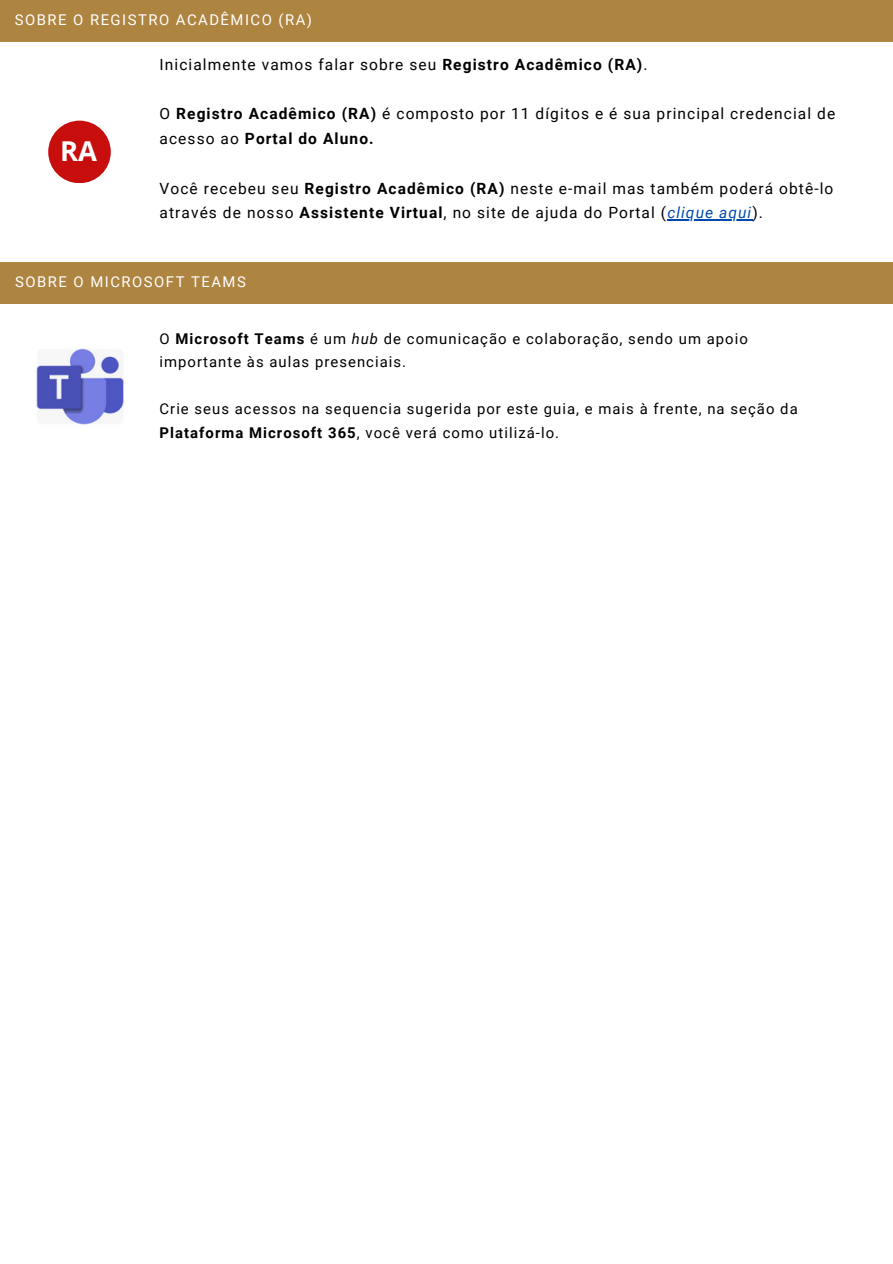
<style>
.page{position:relative;width:893px;height:1264px;background:#fff}
.page>*{position:absolute;margin:0;border:0;box-sizing:border-box;transform-origin:0 0}
.t1{font:700 27.45px "Open Sans";color:#fff}
.t2{font:15.45px/24.8px "Roboto";letter-spacing:.07em;color:#000}
.t3{font:14.85px/23.5px "Roboto";letter-spacing:.07em;color:#000}
.t4{font:14.85px "Roboto";letter-spacing:.1em;color:#fff}
.s1{font-weight:700}
.s2{font-style:italic;color:#004aad}
.s3{font-style:italic}
</style>
<div class="page">
<div style="left:0;top:0;width:892px;height:42px;background:#ae8441"></div>
<div style="left:0;top:262px;width:892px;height:41px;background:#ae8441"></div>
<div style="left:48px;top:121px;width:63px;height:62px;background:#c80d0d;border-radius:50%"></div>
<img style="left:36px;top:348px;width:88px;height:77px">
<hr style="left:667px;top:219px;width:85px;height:1px;background:#004aad">
<p class="t4" style="left:15px;top:11px;width:299px">SOBRE O REGISTRO ACADÊMICO (RA)</p>
<p class="t1" style="left:60px;top:132px;width:38px">RA</p>
<p class="t2" style="left:159px;top:52px;width:489px">Inicialmente vamos falar sobre seu <span class="s1">Registro Acadêmico (RA)</span>.</p>
<p class="t2" style="left:159px;top:102px;width:677px">O <span class="s1">Registro Acadêmico (RA)</span> é composto por 11 dígitos e é sua principal credencial de acesso ao <span class="s1">Portal do Aluno.</span></p>
<p class="t2" style="left:159px;top:176px;width:675px">Você recebeu seu <span class="s1">Registro Acadêmico (RA)</span> neste e-mail mas também poderá obtê-lo através de nosso <span class="s1">Assistente Virtual</span>, no site de ajuda do Portal (<span class="s2">clique aqui</span>).</p>
<p class="t4" style="left:15px;top:273px;width:232px">SOBRE O MICROSOFT TEAMS</p>
<p class="t3" style="left:159px;top:327px;width:589px">O <span class="s1">Microsoft Teams</span> é um <span class="s3">hub</span> de comunicação e colaboração, sendo um apoio importante às aulas presenciais.</p>
<p class="t3" style="left:159px;top:397px;width:639px">Crie seus acessos na sequencia sugerida por este guia, e mais à frente, na seção da<br><span class="s1">Plataforma Microsoft 365</span>, você verá como utilizá-lo.</p>
</div>
